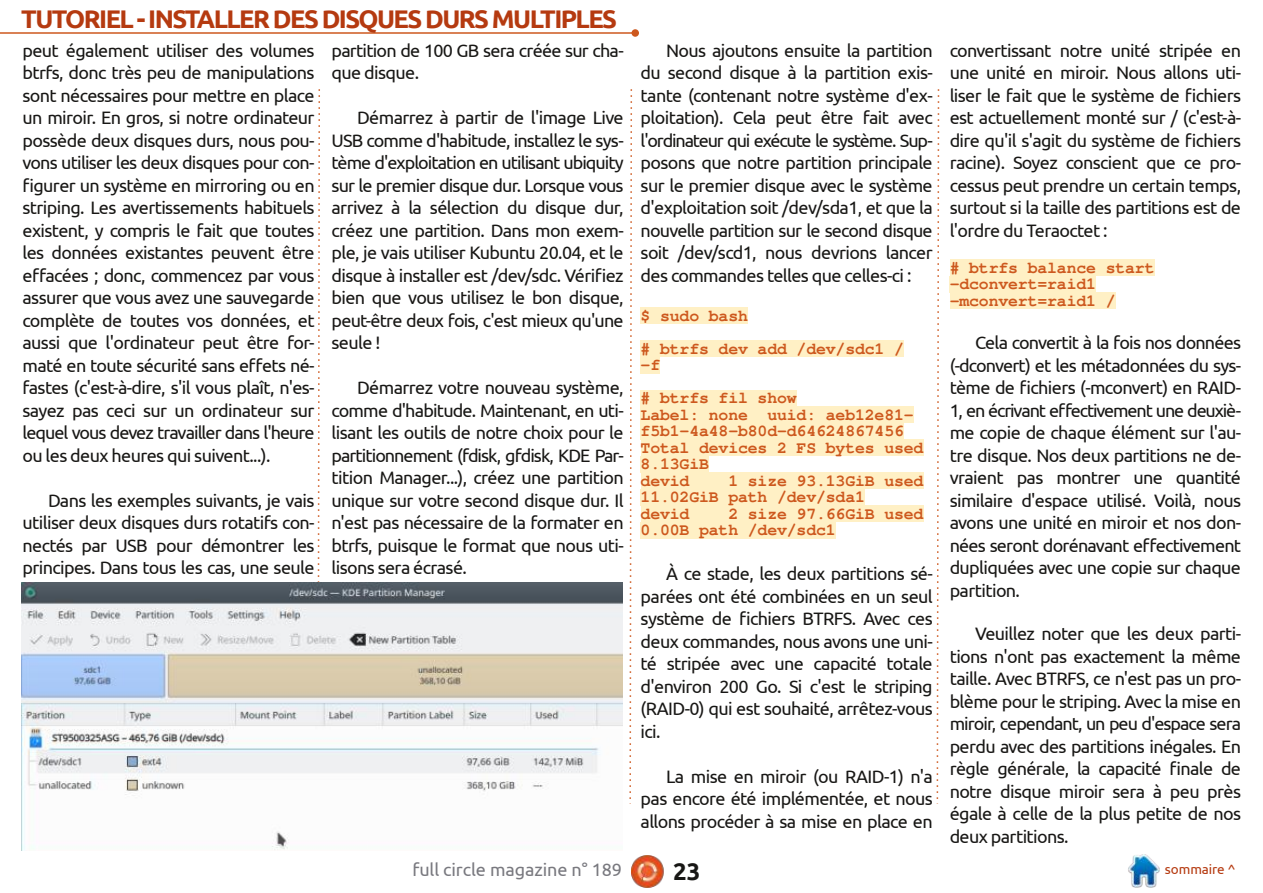
<style>
.page{position:relative;width:1263px;height:893px;background:#fff}
.page>*{position:absolute;margin:0;border:0;box-sizing:border-box;transform-origin:0 0}
.t1{font:700 25.5px "Ubuntu";letter-spacing:-.06em;color:#b53a10}
.t2{font:700 24px "Ubuntu";color:#181715}
.t3{font:18px/22.5px "Ubuntu";letter-spacing:-.035em;color:#181715;text-align:justify}
.t4{font:18px "Ubuntu";letter-spacing:-.005em;color:#79797f}
.t5{font:700 16.5px/16.5px "Free Mono";letter-spacing:-.01em;color:#cd581e}
.t6{font:13.5px "Ubuntu";letter-spacing:-.005em;color:#b53a10}
</style>
<div class="page">
<img style="left:631px;top:855px;width:33px;height:33px">
<img style="left:1128px;top:855px;width:32px;height:32px">
<hr style="left:0;top:32px;width:635px;height:2px;background:#cd581e">
<div style="left:631px;top:29px;width:8px;height:8px;background:#cd581e;border-radius:50%"></div>
<svg style="left:629px;top:89px;width:4px;height:715px"></svg>
<svg style="left:317px;top:89px;width:3px;height:493px"></svg>
<svg style="left:936px;top:89px;width:4px;height:715px"></svg>
<div style="left:641px;top:307px;width:107px;height:17px;background:#fff0c5"></div>
<div style="left:641px;top:340px;width:263px;height:17px;background:#fff0c5"></div>
<div style="left:641px;top:357px;width:19px;height:16px;background:#fff0c5"></div>
<div style="left:641px;top:390px;width:156px;height:16px;background:#fff0c5"></div>
<div style="left:641px;top:406px;width:273px;height:17px;background:#fff0c5"></div>
<div style="left:641px;top:423px;width:263px;height:16px;background:#fff0c5"></div>
<div style="left:641px;top:439px;width:282px;height:17px;background:#fff0c5"></div>
<div style="left:641px;top:456px;width:68px;height:16px;background:#fff0c5"></div>
<div style="left:641px;top:472px;width:282px;height:17px;background:#fff0c5"></div>
<div style="left:641px;top:489px;width:224px;height:16px;background:#fff0c5"></div>
<div style="left:641px;top:505px;width:282px;height:17px;background:#fff0c5"></div>
<div style="left:641px;top:522px;width:195px;height:16px;background:#fff0c5"></div>
<div style="left:950px;top:259px;width:204px;height:17px;background:#fff0c5"></div>
<div style="left:950px;top:276px;width:146px;height:16px;background:#fff0c5"></div>
<div style="left:950px;top:292px;width:165px;height:17px;background:#fff0c5"></div>
<img style="left:21px;top:582px;width:602px;height:268px">
<h1 class="t1" style="left:21px;top:4px;width:597px">TUTORIEL - INSTALLER DES DISQUES DURS MULTIPLES</h1>
<p class="t3" style="left:22px;top:39px;width:294px">peut également utiliser des volumes btrfs, donc très peu de manipulations sont nécessaires pour mettre en place un miroir. En gros, si notre ordinateur possède deux disques durs, nous pou&shy;vons utiliser les deux disques pour con&shy;figurer un système en mirroring ou en striping. Les avertissements habituels existent, y compris le fait que toutes les données existantes peuvent être effacées ; donc, commencez par vous assurer que vous avez une sauvegarde complète de toutes vos données, et aussi que l'ordinateur peut être for&shy;maté en toute sécurité sans effets né&shy;fastes (c'est-à-dire, s'il vous plaît, n'es&shy;sayez pas ceci sur un ordinateur sur lequel vous devez travailler dans l'heure ou les deux heures qui suivent...).</p>
<p class="t3" style="left:22px;top:489px;width:294px;text-indent:26px">Dans les exemples suivants, je vais utiliser deux disques durs rotatifs con&shy;nectés par USB pour démontrer les principes. Dans tous les cas, une seule</p>
<p class="t3" style="left:332px;top:39px;width:294px">partition de 100 GB sera créée sur cha&shy;que disque.</p>
<p class="t3" style="left:332px;top:106px;width:294px;text-indent:26px">Démarrez à partir de l'image Live USB comme d'habitude, installez le sys&shy;tème d'exploitation en utilisant ubiquity sur le premier disque dur. Lorsque vous arrivez à la sélection du disque dur, créez une partition. Dans mon exem&shy;ple, je vais utiliser Kubuntu 20.04, et le disque à installer est /dev/sdc. Vérifiez bien que vous utilisez le bon disque, peut-être deux fois, c'est mieux qu'une seule !</p>
<p class="t3" style="left:332px;top:376px;width:294px;text-indent:26px">Démarrez votre nouveau système, comme d'habitude. Maintenant, en uti&shy;lisant les outils de notre choix pour le partitionnement (fdisk, gfdisk, KDE Par&shy;tition Manager...), créez une partition unique sur votre second disque dur. Il n'est pas nécessaire de la formater en btrfs, puisque le format que nous uti&shy;lisons sera écrasé.</p>
<p class="t3" style="left:641px;top:39px;width:294px;text-indent:26px">Nous ajoutons ensuite la partition du second disque à la partition exis&shy;tante (contenant notre système d'ex&shy;ploitation). Cela peut être fait avec l'ordinateur qui exécute le système. Sup&shy;posons que notre partition principale sur le premier disque avec le système d'exploitation soit /dev/sda1, et que la nouvelle partition sur le second disque soit /dev/scd1, nous devrions lancer des commandes telles que celles-ci :</p>
<p class="t5" style="left:641px;top:299px;width:265px;line-height:33px">$ sudo bash<br># btrfs dev add /dev/sdc1 /</p>
<p class="t5" style="left:641px;top:349px;width:158px;line-height:33px">-f<br># btrfs fil show</p>
<p class="t5" style="left:641px;top:406px;width:284px">Label: none uuid: aeb12e81- f5b1-4a48-b80d-d64624867456<br>Total devices 2 FS bytes used<br>8.13GiB<br>devid</p>
<p class="t5" style="left:641px;top:472px;width:284px;text-indent:88px">1 size 93.13GiB used<br>11.02GiB path /dev/sda1<br>devid</p>
<p class="t5" style="left:641px;top:505px;width:284px;text-indent:88px">2 size 97.66GiB used<br>0.00B path /dev/sdc1</p>
<p class="t3" style="left:641px;top:562px;width:294px;text-indent:26px">À ce stade, les deux partitions sé&shy;parées ont été combinées en un seul système de fichiers BTRFS. Avec ces deux commandes, nous avons une uni&shy;té stripée avec une capacité totale d'environ 200 Go. Si c'est le striping (RAID-0) qui est souhaité, arrêtez-vous ici.</p>
<p class="t3" style="left:641px;top:765px;width:294px;text-indent:26px">La mise en miroir (ou RAID-1) n'a pas encore été implémentée, et nous allons procéder à sa mise en place en</p>
<p class="t3" style="left:950px;top:39px;width:293px">convertissant notre unité stripée en une unité en miroir. Nous allons uti&shy;liser le fait que le système de fichiers est actuellement monté sur / (c'est-à&shy;dire qu'il s'agit du système de fichiers racine). Soyez conscient que ce pro&shy;cessus peut prendre un certain temps, surtout si la taille des partitions est de l'ordre du Teraoctet :</p>
<p class="t5" style="left:950px;top:259px;width:206px"># btrfs balance start -dconvert=raid1 -mconvert=raid1 /</p>
<p class="t3" style="left:950px;top:331px;width:293px;text-indent:26px">Cela convertit à la fois nos données (-dconvert) et les métadonnées du sys&shy;tème de fichiers (-mconvert) en RAID-1, en écrivant effectivement une deuxiè&shy;me copie de chaque élément sur l'au&shy;tre disque. Nos deux partitions ne de&shy;vraient pas montrer une quantité similaire d'espace utilisé. Voilà, nous avons une unité en miroir et nos don&shy;nées seront dorénavant effectivement dupliquées avec une copie sur chaque partition.</p>
<p class="t3" style="left:950px;top:622px;width:293px;text-indent:26px">Veuillez noter que les deux parti&shy;tions n'ont pas exactement la même taille. Avec BTRFS, ce n'est pas un pro&shy;blème pour le striping. Avec la mise en miroir, cependant, un peu d'espace sera perdu avec des partitions inégales. En règle générale, la capacité finale de notre disque miroir sera à peu près égale à celle de la plus petite de nos deux partitions.</p>
<p class="t4" style="left:412px;top:859px;width:211px">full circle magazine n° 189</p>
<h2 class="t2" style="left:673px;top:857px;width:29px">23</h2>
<p class="t6" style="left:1165px;top:861px;width:72px">sommaire ^</p>
</div>
